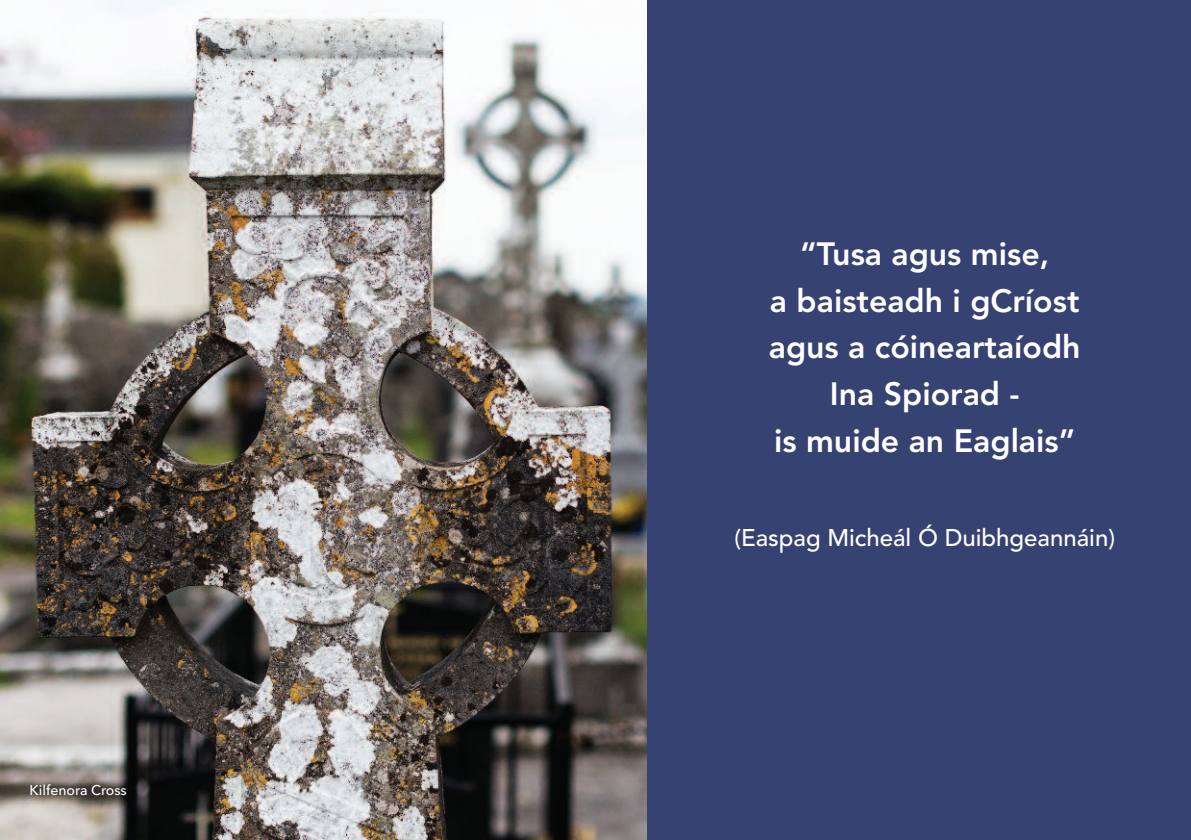
<style>
.page{position:relative;width:1191px;height:840px;background:#fff}
.page>*{position:absolute;margin:0;border:0;box-sizing:border-box;transform-origin:0 0}
.t1{font:800 32px/46.8px "Avenir";color:#fff;text-align:center}
.t2{font:500 24px "Avenir";color:#fff}
.t3{font:500 14px "Avenir Next";color:#fff}
</style>
<div class="page">
<div style="left:0;top:0;width:1191px;height:839px;background:#364271"></div>
<img style="left:0;top:0;width:646px;height:839px">
<p class="t3" style="left:30px;top:777px;width:99px">Kilfenora Cross</p>
<p class="t1" style="left:769px;top:230px;width:313px">“Tusa agus mise,<br>a baisteadh i gCríost agus a cóineartaíodh<br>Ina Spiorad -<br>is muide an Eaglais”</p>
<p class="t2" style="left:734px;top:516px;width:382px">(Easpag Micheál Ó Duibhgeannáin)</p>
</div>
